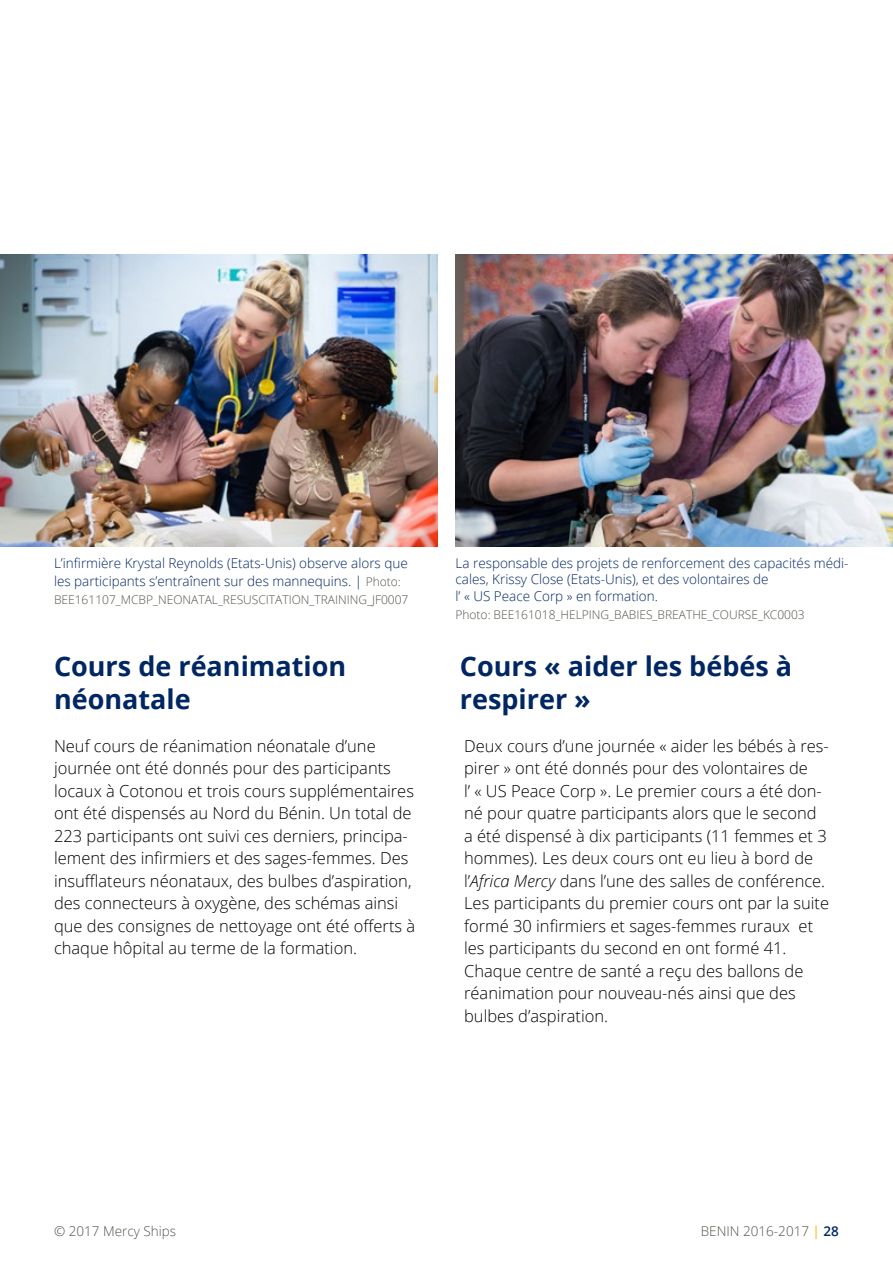
<style>
.page{position:relative;width:893px;height:1263px;background:#fff}
.page>*{position:absolute;margin:0;border:0;box-sizing:border-box;transform-origin:0 0}
.t1{font:700 27px/32.4px "Open Sans";color:#002663}
.t2{font:300 16.5px/22.5px "Open Sans";color:#000}
.t3{font:300 13.5px/16.2px "Open Sans";color:#002663}
.t4{font:300 13.5px "Open Sans";color:#54534a}
.t5{font:300 12px "Open Sans";color:#54534a}
.s1{font-size:12px;color:#54534a}
.s2{font-style:italic}
.s3{font-weight:600;color:#fec029}
.s4{font-weight:600;color:#002663}
</style>
<div class="page">
<img style="left:0;top:255px;width:437px;height:292px">
<img style="left:455px;top:255px;width:438px;height:292px">
<p class="t3" style="left:54px;top:553px;width:355px;line-height:18px">L’infirmière Krystal Reynolds (Etats-Unis) observe alors que les participants s’entraînent sur des mannequins. | <span class="s1">Photo:</span></p>
<p class="t5" style="left:54px;top:591px;width:356px">BEE161107_MCBP_NEONATAL_RESUSCITATION_TRAINING_JF0007</p>
<h1 class="t1" style="left:54px;top:649px;width:294px">Cours de réanimation néonatale</h1>
<p class="t2" style="left:54px;top:734px;width:363px">Neuf cours de réanimation néonatale d’une journée ont été donnés pour des participants locaux à Cotonou et trois cours supplémentaires ont été dispensés au Nord du Bénin. Un total de 223 participants ont suivi ces derniers, principa&shy;lement des infirmiers et des sages-femmes. Des insufflateurs néonataux, des bulbes d’aspiration, des connecteurs à oxygène, des schémas ainsi que des consignes de nettoyage ont été offerts à chaque hôpital au terme de la formation.</p>
<p class="t3" style="left:455px;top:555px;width:394px">La responsable des projets de renforcement des capacités médi&shy;cales, Krissy Close (Etats-Unis), et des volontaires de<br>l’ « US Peace Corp » en formation.</p>
<p class="t5" style="left:455px;top:606px;width:351px">Photo: BEE161018_HELPING_BABIES_BREATHE_COURSE_KC0003</p>
<h1 class="t1" style="left:460px;top:649px;width:334px">Cours « aider les bébés à respirer »</h1>
<p class="t2" style="left:464px;top:734px;width:366px">Deux cours d’une journée « aider les bébés à res&shy;pirer » ont été donnés pour des volontaires de<br>l’ « US Peace Corp ». Le premier cours a été don&shy;né pour quatre participants alors que le second a été dispensé à dix participants (11 femmes et 3 hommes). Les deux cours ont eu lieu à bord de l’<span class="s2">Africa Mercy</span> dans l’une des salles de conférence.<br>Les participants du premier cours ont par la suite formé 30 infirmiers et sages-femmes ruraux et les participants du second en ont formé 41.<br>Chaque centre de santé a reçu des ballons de réanimation pour nouveau-nés ainsi que des bulbes d’aspiration.</p>
<p class="t4" style="left:54px;top:1222px;width:124px">© 2017 Mercy Ships</p>
<p class="t4" style="left:701px;top:1222px;width:140px">BENIN 2016-2017 <span class="s3">|</span> <span class="s4">28</span></p>
</div>
